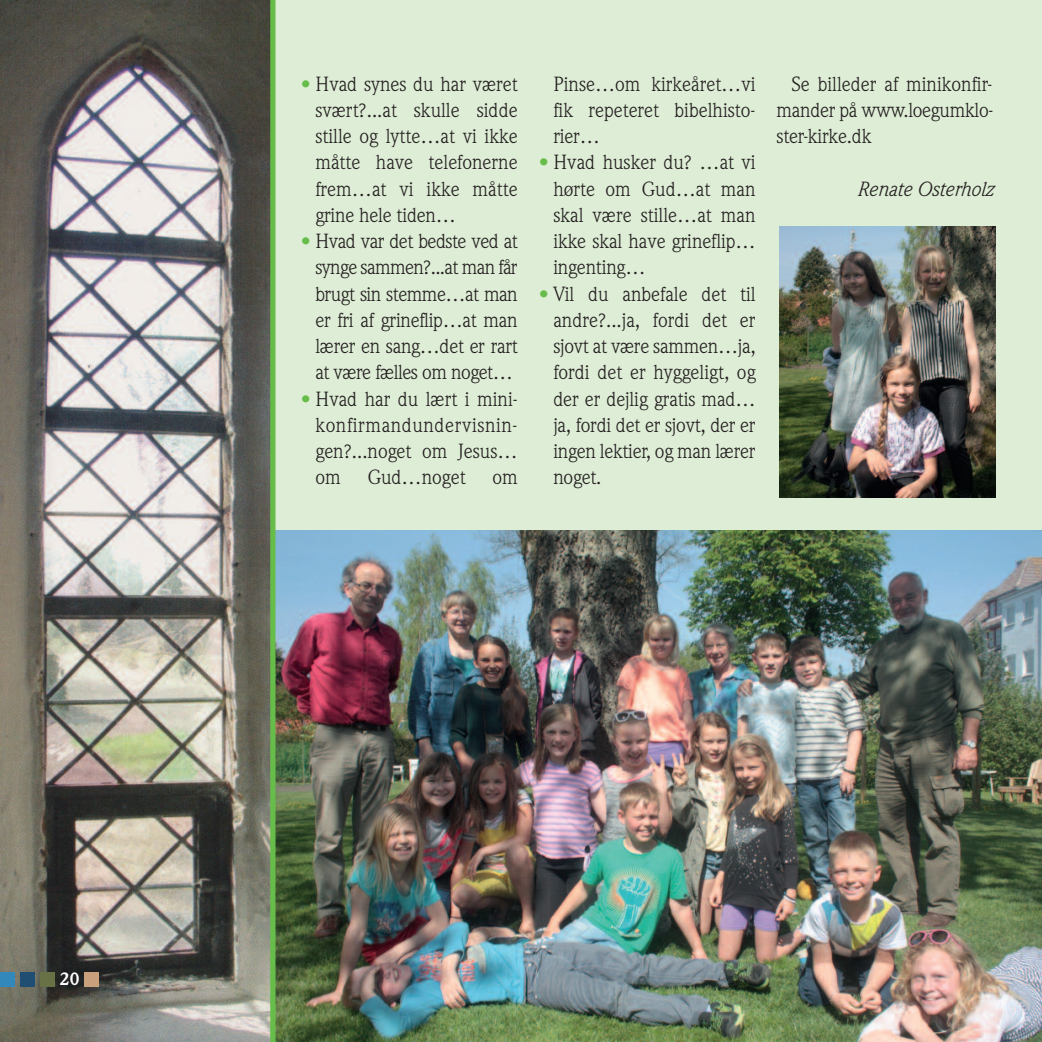
<style>
.page{position:relative;width:1042px;height:1042px;background:#deedd5}
.page>*{position:absolute;margin:0;border:0;box-sizing:border-box;transform-origin:0 0}
.t1{font:20.12px/26.2px "Weidemann";letter-spacing:-.005em;color:#231f20;text-align:justify}
.t2{font:italic 20.12px "Weidemann";letter-spacing:-.01em;color:#231f20}
.t3{font:700 17.5px "Weidemann";color:#fff}
.s1{color:#67bd4a}
</style>
<div class="page">
<img style="left:275px;top:530px;width:767px;height:512px">
<img style="left:0;top:0;width:270px;height:1042px">
<div style="left:270px;top:0;width:5px;height:1042px;background:#67bd4a"></div>
<div style="left:84px;top:972px;width:15px;height:15px;background:#c9a07b"></div>
<div style="left:0;top:972px;width:15px;height:15px;background:#3287bb"></div>
<div style="left:20px;top:972px;width:15px;height:15px;background:#204d72"></div>
<div style="left:40px;top:972px;width:15px;height:15px;background:#687145"></div>
<img style="left:779px;top:227px;width:216px;height:271px">
<p class="t3" style="left:60px;top:972px;width:21px">20</p>
<p class="t1" style="left:315px;top:72px;width:204px;text-indent:-15px"><span class="s1">•</span> Hvad synes du har været svært?...at skulle sidde stille og lytte…at vi ikke måtte have telefonerne frem…at vi ikke måtte grine hele tiden…</p>
<p class="t1" style="left:315px;top:230px;width:204px;text-indent:-15px"><span class="s1">•</span> Hvad var det bedste ved at synge sammen?...at man får brugt sin stemme…at man er fri af grineflip…at man lærer en sang…det er rart at være fælles om noget…</p>
<p class="t1" style="left:315px;top:387px;width:204px;text-indent:-15px"><span class="s1">•</span> Hvad har du lært i mini&shy;konfirmandundervisnin&shy;gen?...noget om Jesus… om</p>
<p class="t1" style="left:367px;top:466px;width:100px">Gud…noget</p>
<p class="t1" style="left:492px;top:466px;width:27px">om</p>
<p class="t1" style="left:553px;top:72px;width:204px">Pinse…om kirkeåret…vi fik repeteret bibelhisto&shy;rier…</p>
<p class="t1" style="left:553px;top:151px;width:204px;text-indent:-15px"><span class="s1">•</span> Hvad husker du? …at vi hørte om Gud…at man skal være stille…at man ikke skal have grineflip… ingenting…</p>
<p class="t1" style="left:553px;top:282px;width:204px;text-indent:-15px"><span class="s1">•</span> Vil du anbefale det til andre?...ja, fordi det er sjovt at være sammen…ja, fordi det er hyggeligt, og der er dejlig gratis mad… ja, fordi det er sjovt, der er ingen lektier, og man lærer noget.</p>
<p class="t1" style="left:776px;top:72px;width:218px;text-indent:15px">Se billeder af minikonfir&shy;mander på www.loegumklo&shy;ster-kirke.dk</p>
<p class="t2" style="left:857px;top:181px;width:138px">Renate Osterholz</p>
</div>
